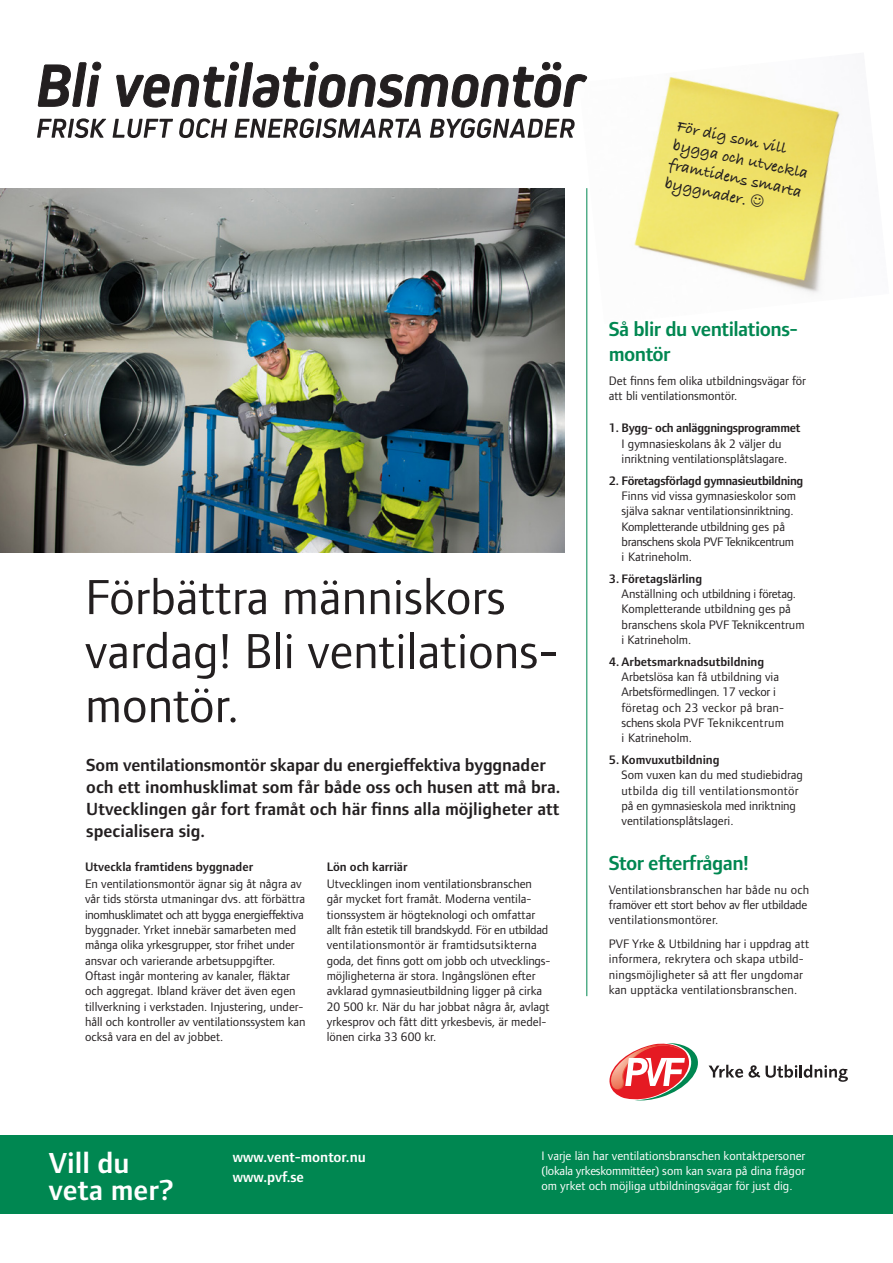
<style>
.page{position:relative;width:893px;height:1263px;background:#fff}
.page>*{position:absolute;margin:0;border:0;box-sizing:border-box;transform-origin:0 0}
.t1{font:51px/54px "Foundry Form Sans";color:#231f20}
.t2{font:600 30px/27px "Foundry Form Sans";color:#fff}
.t3{font:600 21px/25.2px "Foundry Form Sans";letter-spacing:-.025em;color:#008751}
.t4{font:600 18.15px/21.8px "Foundry Form Sans";color:#231f20}
.t5{font:700 16.2px/19.5px "Bradley Hand ITCTT";color:#231f20}
.t6{font:600 15px/20.1px "Foundry Form Sans";color:#fff}
.t7{font:12.75px/15.3px "Foundry Form Sans";color:#231f20}
.t8{font:12.75px/15.3px "Foundry Form Sans";color:#fff;text-align:justify}
.t9{font:600 12.75px "Foundry Form Sans";color:#231f20}
.t10{font:600 12.75px "Foundry Form Sans";letter-spacing:-.03em;color:#231f20}
.t11{font:600 12.75px "Foundry Form Sans";letter-spacing:-.025em;color:#231f20}
</style>
<div class="page">
<img style="left:587px;top:77px;width:253px;height:247px">
<div style="left:0;top:1135px;width:893px;height:79px;background:#008751"></div>
<hr style="left:586px;top:188px;width:1px;height:808px;background:#008751">
<svg style="left:38px;top:62px;width:549px;height:46px"></svg>
<svg style="left:37px;top:118px;width:69px;height:20px"></svg>
<svg style="left:113px;top:119px;width:60px;height:19px"></svg>
<svg style="left:179px;top:118px;width:48px;height:20px"></svg>
<svg style="left:235px;top:118px;width:186px;height:20px"></svg>
<svg style="left:430px;top:118px;width:145px;height:20px"></svg>
<svg style="left:609px;top:1043px;width:89px;height:58px"></svg>
<svg style="left:709px;top:1065px;width:139px;height:17px"></svg>
<img style="left:0;top:188px;width:564px;height:365px">
<svg style="left:750px;top:194px;width:15px;height:14px"></svg>
<h1 class="t1" style="left:85px;top:570px;width:474px">Förbättra människors vardag! Bli ventilations&shy;montör.</h1>
<h3 class="t4" style="left:86px;top:755px;width:475px">Som ventilationsmontör skapar du energieffektiva byggnader och ett inomhusklimat som får både oss och husen att må bra.<br>Utvecklingen går fort framåt och här finns alla möjligheter att specialisera sig.</h3>
<p class="t9" style="left:85px;top:859px;width:170px">Utveckla framtidens byggnader</p>
<p class="t7" style="left:85px;top:876px;width:222px">En ventilationsmontör ägnar sig åt några av vår tids största utmaningar dvs. att förbättra inomhusklimatet och att bygga energieffektiva byggnader. Yrket innebär samarbeten med många olika yrkesgrupper, stor frihet under ansvar och varierande arbetsuppgifter.<br>Oftast ingår montering av kanaler, fläktar och aggregat. Ibland kräver det även egen tillverkning i verkstaden. Injustering, under&shy;håll och kontroller av ventilationssystem kan också vara en del av jobbet.</p>
<p class="t9" style="left:327px;top:859px;width:82px">Lön och karriär</p>
<p class="t7" style="left:327px;top:876px;width:225px">Utvecklingen inom ventilationsbranschen går mycket fort framåt. Moderna ventila&shy;tionssystem är högteknologi och omfattar allt från estetik till brandskydd. För en utbildad ventilationsmontör är framtidsutsikterna goda, det finns gott om jobb och utvecklings&shy;möjligheterna är stora. Ingångslönen efter avklarad gymnasieutbildning ligger på cirka 20 500 kr. När du har jobbat några år, avlagt yrkesprov och fått ditt yrkesbevis, är medel&shy;lönen cirka 33 600 kr.</p>
<p class="t5" style="left:679px;top:116px;width:139px;rotate:12deg">För dig som vill bygga och utveckla framtidens smarta byggnader.</p>
<h3 class="t3" style="left:609px;top:316px;width:191px">Så blir du ventilations&shy;montör</h3>
<p class="t7" style="left:609px;top:373px;width:199px">Det finns fem olika utbildningsvägar för att bli ventilationsmontör.</p>
<p class="t11" style="left:609px;top:421px;width:193px">1. Bygg- och anläggningsprogrammet</p>
<p class="t7" style="left:622px;top:436px;width:167px">I gymnasieskolans åk 2 väljer du inriktning ventilationsplåtslagare.</p>
<p class="t10" style="left:609px;top:473px;width:196px">2. Företagsförlagd gymnasieutbildning</p>
<p class="t7" style="left:622px;top:488px;width:176px">Finns vid vissa gymnasieskolor som själva saknar ventilationsinriktning.<br>Kompletterande utbildning ges på branschens skola PVF Teknikcentrum i Katrineholm.</p>
<p class="t9" style="left:609px;top:571px;width:95px">3. Företagslärling</p>
<p class="t7" style="left:622px;top:586px;width:185px">Anställning och utbildning i företag.<br>Kompletterande utbildning ges på branschens skola PVF Teknikcentrum i Katrineholm.</p>
<p class="t9" style="left:609px;top:654px;width:157px">4. Arbetsmarknadsutbildning</p>
<p class="t7" style="left:622px;top:669px;width:164px">Arbetslösa kan få utbildning via<br>Arbetsförmedlingen. 17 veckor i företag och 23 veckor på bran&shy;schens skola PVF Teknikcentrum i Katrineholm.</p>
<p class="t9" style="left:609px;top:752px;width:112px">5. Komvuxutbildning</p>
<p class="t7" style="left:622px;top:767px;width:183px">Som vuxen kan du med studiebidrag utbilda dig till ventilationsmontör på en gymnasieskola med inriktning ventilationsplåtslageri.</p>
<h3 class="t3" style="left:609px;top:851px;width:142px">Stor efterfrågan!</h3>
<p class="t7" style="left:609px;top:882px;width:202px">Ventilationsbranschen har både nu och framöver ett stort behov av fler utbildade ventilationsmontörer.</p>
<p class="t7" style="left:609px;top:936px;width:202px">PVF Yrke &amp; Utbildning har i uppdrag att informera, rekrytera och skapa utbild&shy;ningsmöjligheter så att fler ungdomar kan upptäcka ventilationsbranschen.</p>
<h2 class="t2" style="left:49px;top:1149px;width:127px">Vill du veta mer?</h2>
<p class="t6" style="left:233px;top:1147px;width:135px">www.vent-montor.nu www.pvf.se</p>
<p class="t8" style="left:541px;top:1148px;width:265px">I varje län har ventilationsbranschen kontaktpersoner (lokala yrkeskommittéer) som kan svara på dina frågor om yrket och möjliga utbildningsvägar för just dig.</p>
</div>
